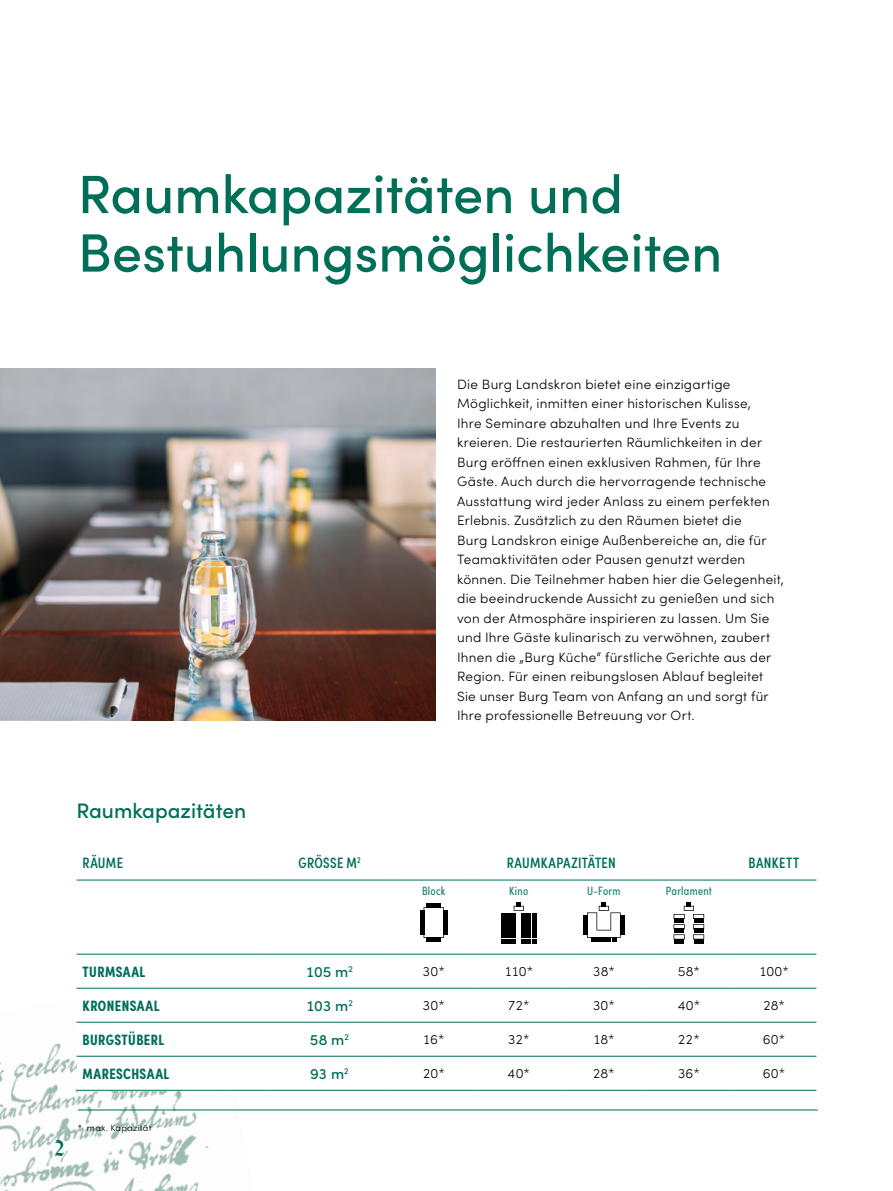
<style>
.page{position:relative;width:893px;height:1191px;background:#fff}
.page>*{position:absolute;margin:0;border:0;box-sizing:border-box;transform-origin:0 0}
.t1{font:500 54px/58.5px "Sofia Pro";color:#006f58}
.t2{font:27px "Amador";color:#006f58;scale:.94 1}
.t3{font:500 21px "Sofia Pro";color:#006f58}
.t4{font:700 15px "Sofia Pro Condensed";letter-spacing:.03em;color:#006f58}
.t5{font:500 15px "Sofia Pro Condensed";letter-spacing:.025em;color:#006f58}
.t6{font:500 15px "Sofia Pro";letter-spacing:-.015em;color:#006f58}
.t7{font:300 13.5px/19.5px "Sofia Pro";letter-spacing:.02em;color:#000}
.t8{font:12px "Sofia Pro Condensed";letter-spacing:.025em;color:#218572}
.t9{font:300 9px "Sofia Pro";letter-spacing:.03em;color:#000}
.s1{font-weight:400}
</style>
<div class="page">
<img style="left:0;top:987px;width:255px;height:204px">
<div style="left:77px;top:846px;width:739px;height:244px;background:#fff"></div>
<hr style="left:77px;top:954px;width:191px;height:1px;background:#006f58">
<hr style="left:268px;top:954px;width:123px;height:1px;background:#006f58">
<hr style="left:391px;top:954px;width:85px;height:1px;background:#006f58">
<hr style="left:476px;top:954px;width:85px;height:1px;background:#006f58">
<hr style="left:561px;top:954px;width:85px;height:1px;background:#006f58">
<hr style="left:646px;top:954px;width:85px;height:1px;background:#006f58">
<hr style="left:731px;top:954px;width:85px;height:1px;background:#006f58">
<hr style="left:77px;top:988px;width:191px;height:1px;background:#006f58">
<hr style="left:268px;top:988px;width:123px;height:1px;background:#006f58">
<hr style="left:391px;top:988px;width:85px;height:1px;background:#006f58">
<hr style="left:476px;top:988px;width:85px;height:1px;background:#006f58">
<hr style="left:561px;top:988px;width:85px;height:1px;background:#006f58">
<hr style="left:646px;top:988px;width:85px;height:1px;background:#006f58">
<hr style="left:731px;top:988px;width:85px;height:1px;background:#006f58">
<hr style="left:77px;top:1022px;width:191px;height:1px;background:#006f58">
<hr style="left:268px;top:1022px;width:123px;height:1px;background:#006f58">
<hr style="left:391px;top:1022px;width:85px;height:1px;background:#006f58">
<hr style="left:476px;top:1022px;width:85px;height:1px;background:#006f58">
<hr style="left:561px;top:1022px;width:85px;height:1px;background:#006f58">
<hr style="left:646px;top:1022px;width:85px;height:1px;background:#006f58">
<hr style="left:731px;top:1022px;width:85px;height:1px;background:#006f58">
<hr style="left:77px;top:1056px;width:191px;height:1px;background:#006f58">
<hr style="left:268px;top:1056px;width:123px;height:1px;background:#006f58">
<hr style="left:391px;top:1056px;width:85px;height:1px;background:#006f58">
<hr style="left:476px;top:1056px;width:85px;height:1px;background:#006f58">
<hr style="left:561px;top:1056px;width:85px;height:1px;background:#006f58">
<hr style="left:646px;top:1056px;width:85px;height:1px;background:#006f58">
<hr style="left:731px;top:1056px;width:85px;height:1px;background:#006f58">
<hr style="left:77px;top:1090px;width:191px;height:1px;background:#006f58">
<hr style="left:268px;top:1090px;width:123px;height:1px;background:#006f58">
<hr style="left:391px;top:1090px;width:85px;height:1px;background:#006f58">
<hr style="left:476px;top:1090px;width:85px;height:1px;background:#006f58">
<hr style="left:561px;top:1090px;width:85px;height:1px;background:#006f58">
<hr style="left:646px;top:1090px;width:85px;height:1px;background:#006f58">
<hr style="left:731px;top:1090px;width:85px;height:1px;background:#006f58">
<hr style="left:77px;top:879px;width:191px;height:1px;background:#006f58">
<hr style="left:268px;top:879px;width:123px;height:1px;background:#006f58">
<hr style="left:391px;top:879px;width:85px;height:1px;background:#006f58">
<hr style="left:476px;top:879px;width:85px;height:1px;background:#006f58">
<hr style="left:561px;top:879px;width:85px;height:1px;background:#006f58">
<hr style="left:646px;top:879px;width:85px;height:1px;background:#006f58">
<hr style="left:731px;top:879px;width:85px;height:1px;background:#006f58">
<svg style="left:420px;top:903px;width:27px;height:38px"></svg>
<svg style="left:501px;top:902px;width:35px;height:41px"></svg>
<svg style="left:583px;top:902px;width:41px;height:39px"></svg>
<svg style="left:674px;top:902px;width:30px;height:41px"></svg>
<hr style="left:78px;top:1109px;width:740px;height:1px;background:#006f58">
<img style="left:0;top:369px;width:436px;height:351px">
<h1 class="t1" style="left:78px;top:162px;width:646px">Raumkapazitäten und<br>Bestuhlungsmöglichkeiten</h1>
<p class="t7" style="left:457px;top:373px;width:328px">Die Burg Landskron bietet eine einzigartige Möglichkeit, inmitten einer historischen Kulisse,<br>Ihre Seminare abzuhalten und Ihre Events zu kreieren. Die restaurierten Räumlichkeiten in der Burg eröffnen einen exklusiven Rahmen, für Ihre Gäste. Auch durch die hervorragende technische Ausstattung wird jeder Anlass zu einem perfekten Erlebnis. Zusätzlich zu den Räumen bietet die<br>Burg Landskron einige Außenbereiche an, die für Teamaktivitäten oder Pausen genutzt werden können. Die Teilnehmer haben hier die Gelegenheit, die beeindruckende Aussicht zu genießen und sich von der Atmosphäre inspirieren zu lassen. Um Sie und Ihre Gäste kulinarisch zu verwöhnen, zaubert Ihnen die „Burg Küche“ fürstliche Gerichte aus der Region. Für einen reibungslosen Ablauf begleitet Sie unser Burg Team von Anfang an und sorgt für Ihre professionelle Betreuung vor Ort.</p>
<h3 class="t3" style="left:77px;top:795px;width:171px">Raumkapazitäten</h3>
<p class="t5" style="left:83px;top:852px;width:42px">RÄUME</p>
<p class="t5" style="left:298px;top:852px;width:64px">GRÖSSE M<sup>2</sup></p>
<p class="t5" style="left:507px;top:852px;width:111px">RAUMKAPAZITÄTEN</p>
<p class="t5" style="left:749px;top:852px;width:52px">BANKETT</p>
<p class="t8" style="left:422px;top:881px;width:25px">Block</p>
<p class="t8" style="left:509px;top:881px;width:21px">Kino</p>
<p class="t8" style="left:587px;top:881px;width:35px">U-Form</p>
<p class="t8" style="left:666px;top:881px;width:48px">Parlament</p>
<p class="t4" style="left:83px;top:959px;width:64px">TURMSAAL</p>
<p class="t6" style="left:306px;top:960px;width:49px">105 m<sup>2</sup></p>
<p class="t7" style="left:423px;top:960px;width:24px">30*</p>
<p class="t7" style="left:504px;top:960px;width:30px">110*</p>
<p class="t7" style="left:593px;top:960px;width:24px">38*</p>
<p class="t7" style="left:678px;top:960px;width:24px">58*</p>
<p class="t7" style="left:759px;top:960px;width:31px">100*</p>
<p class="t4" style="left:83px;top:993px;width:78px">KRONENSAAL</p>
<p class="t6" style="left:306px;top:994px;width:49px">103 m<sup>2</sup></p>
<p class="t7" style="left:423px;top:994px;width:24px">30*</p>
<p class="t7" style="left:508px;top:994px;width:23px">72*</p>
<p class="t7" style="left:593px;top:994px;width:24px">30*</p>
<p class="t7" style="left:678px;top:994px;width:24px">40*</p>
<p class="t7" style="left:763px;top:994px;width:23px">28*</p>
<p class="t4" style="left:83px;top:1028px;width:83px">BURGSTÜBERL</p>
<p class="t6" style="left:310px;top:1028px;width:41px">58 m<sup>2</sup></p>
<p class="t7" style="left:423px;top:1028px;width:23px">16*</p>
<p class="t7" style="left:508px;top:1028px;width:23px">32*</p>
<p class="t7" style="left:593px;top:1028px;width:23px">18*</p>
<p class="t7" style="left:678px;top:1028px;width:23px">22*</p>
<p class="t7" style="left:763px;top:1028px;width:24px">60*</p>
<p class="t4" style="left:83px;top:1062px;width:88px">MARESCHSAAL</p>
<p class="t6" style="left:310px;top:1062px;width:40px">93 m<sup>2</sup></p>
<p class="t7" style="left:423px;top:1062px;width:24px">20*</p>
<p class="t7" style="left:508px;top:1062px;width:24px">40*</p>
<p class="t7" style="left:593px;top:1062px;width:23px">28*</p>
<p class="t7" style="left:678px;top:1062px;width:24px">36*</p>
<p class="t7" style="left:763px;top:1062px;width:24px">60*</p>
<h2 class="t2" style="left:55px;top:1129px;width:11px">2</h2>
<p class="t9" style="left:78px;top:1121px;width:75px"><span class="s1">*</span> max. Kapazität</p>
</div>
